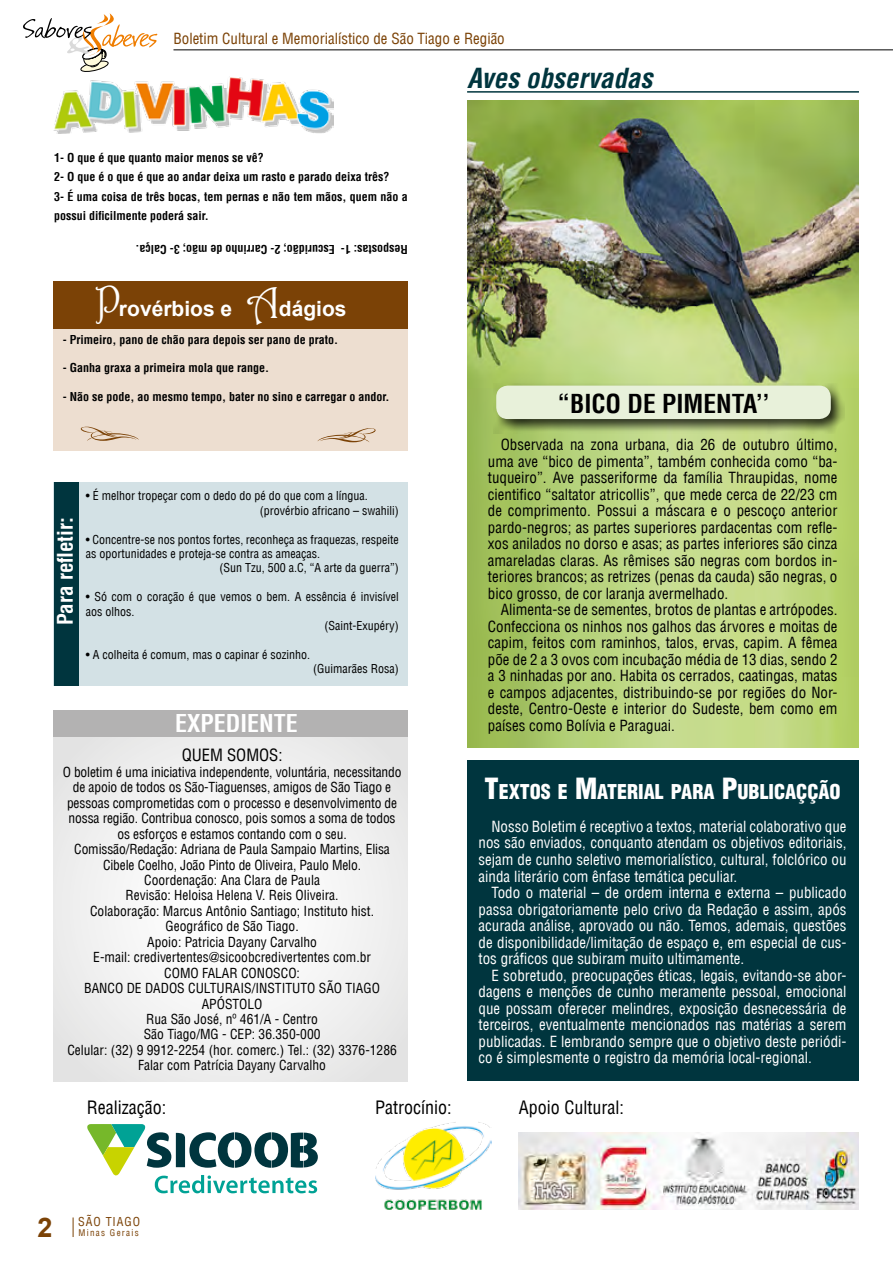
<style>
.page{position:relative;width:893px;height:1263px;background:#fff}
.page>*{position:absolute;margin:0;border:0;box-sizing:border-box;transform-origin:0 0}
.t1{font:45px "Harrington";color:#fff}
.t2{font:italic 700 condensed 27px "Helvetica LT";color:#00353e}
.t3{font:700 27px "Arial";color:#7b4206}
.t4{font:700 condensed 25.5px "Helvetica LT";color:#000}
.t5{font:700 condensed 24px "Helvetica LT";color:#fff}
.t6{font:700 21px "Arial";color:#fff}
.t7{font:700 condensed 21px "Helvetica LT";color:#fff}
.t8{font:900 condensed 19.95px "Helvetica LT";color:#fff}
.t9{font:condensed 18px "Helvetica LT";color:#000}
.t10{font:condensed 16.5px "Helvetica LT";color:#000}
.t11{font:condensed 15px/16.5px "Helvetica LT";color:#000;text-align:justify}
.t12{font:condensed 15px/16.5px "Helvetica LT";color:#fff;text-align:justify}
.t13{font:condensed 15px "Helvetica LT";color:#7b4206}
.t14{font:condensed 13.5px/15.5px "Helvetica LT";color:#000;text-align:center}
.t15{font:700 condensed 12px/19.5px "Helvetica LT";color:#000}
.t16{font:condensed 12px/14.4px "Helvetica LT";color:#000}
.t17{font:condensed 12px "Helvetica LT";letter-spacing:.08em;color:#7b4206}
.t18{font:condensed 9px "Helvetica LT";letter-spacing:.14em;color:#7b4206}
.s1{font-family:"Harrington";font-weight:400;font-size:45px}
.s2{font-size:28.5px}
</style>
<div class="page">
<svg style="left:23px;top:13px;width:134px;height:59px"></svg>
<hr style="left:173px;top:49px;width:720px;height:1px;background:#000">
<svg style="left:73px;top:1217px;width:1px;height:20px"></svg>
<div style="left:467px;top:760px;width:391px;height:320px;background:#00353e"></div>
<img style="left:467px;top:101px;width:392px;height:647px">
<div style="left:54px;top:731px;width:354px;height:350px;background:linear-gradient(to right,#f2f2f2,#f1f1f1)"></div>
<div style="left:494px;top:383px;width:351px;height:50px;background:#000;opacity:.75"></div>
<div style="left:496px;top:386px;width:335px;height:33px;background:#e8f1da;border-radius:12px"></div>
<img style="left:519px;top:1133px;width:340px;height:77px">
<img style="left:54px;top:77px;width:280px;height:57px">
<div style="left:54px;top:711px;width:354px;height:26px;background:#b3b2b2"></div>
<img style="left:375px;top:1122px;width:116px;height:88px">
<svg style="left:87px;top:1124px;width:231px;height:69px"></svg>
<div style="left:54px;top:286px;width:354px;height:165px;background:#edded0"></div>
<div style="left:54px;top:281px;width:354px;height:48px;background:#7b4206"></div>
<svg style="left:317px;top:428px;width:59px;height:14px"></svg>
<svg style="left:81px;top:427px;width:58px;height:14px"></svg>
<div style="left:54px;top:482px;width:354px;height:204px;background:#d3e1e5"></div>
<div style="left:54px;top:482px;width:25px;height:204px;background:#00353e"></div>
<hr style="left:467px;top:91px;width:392px;height:2px;background:#00353e">
<p class="t13" style="left:173px;top:29px;width:333px">Boletim Cultural e Memorialístico de São Tiago e Região</p>
<p class="t15" style="left:54px;top:147px;width:355px">1- O que é que quanto maior menos se vê?<br>2- O que é o que é que ao andar deixa um rasto e parado deixa três?<br>3- É uma coisa de três bocas, tem pernas e não tem mãos, quem não a possui dificilmente poderá sair.</p>
<p class="t15" style="left:408px;top:259px;width:274px;rotate:-180deg">Respostas: 1- Escuridão; 2- Carrinho de mão; 3- Calça.</p>
<h3 class="t6" style="left:95px;top:295px;width:139px"><span class="s1">P</span>rovérbios e</h3>
<h1 class="t1" style="left:247px;top:275px;width:35px">A</h1>
<p class="t15" style="left:63px;top:329px;width:277px">- Primeiro, pano de chão para depois ser pano de prato.</p>
<p class="t15" style="left:63px;top:358px;width:208px">- Ganha graxa a primeira mola que range.</p>
<p class="t15" style="left:63px;top:387px;width:328px">- Não se pode, ao mesmo tempo, bater no sino e carregar o andor.</p>
<h3 class="t6" style="left:279px;top:295px;width:69px">dágios</h3>
<h3 class="t7" style="left:52px;top:625px;width:109px;rotate:-90deg">Para refletir:</h3>
<p class="t16" style="left:260px;top:489px;width:140px;text-indent:-174px">• É melhor tropeçar com o dedo do pé do que com a língua. (provérbio africano – swahili)</p>
<p class="t16" style="left:86px;top:532px;width:314px">• Concentre-se nos pontos fortes, reconheça as fraquezas, respeite</p>
<p class="t16" style="left:86px;top:546px;width:236px">as oportunidades e proteja-se contra as ameaças.</p>
<p class="t16" style="left:219px;top:561px;width:181px">(Sun Tzu, 500 a.C, “A arte da guerra”)</p>
<p class="t16" style="left:86px;top:590px;width:314px">• Só com o coração é que vemos o bem. A essência é invisível</p>
<p class="t16" style="left:86px;top:604px;width:50px">aos olhos.</p>
<p class="t16" style="left:325px;top:618px;width:76px">(Saint-Exupéry)</p>
<p class="t16" style="left:86px;top:647px;width:226px">• A colheita é comum, mas o capinar é sozinho.</p>
<p class="t16" style="left:313px;top:662px;width:87px">(Guimarães Rosa)</p>
<h3 class="t5" style="left:175px;top:709px;width:124px">EXPEDIENTE</h3>
<p class="t10" style="left:182px;top:745px;width:102px">QUEM SOMOS:</p>
<p class="t14" style="left:63px;top:764px;width:340px">O boletim é uma iniciativa independente, voluntária, necessitando de apoio de todos os São-Tiaguenses, amigos de São Tiago e pessoas comprometidas com o processo e desenvolvimento de nossa região. Contribua conosco, pois somos a soma de todos os esforços e estamos contando com o seu.<br>Comissão/Redação: Adriana de Paula Sampaio Martins, Elisa Cibele Coelho, João Pinto de Oliveira, Paulo Melo.<br>Coordenação: Ana Clara de Paula<br>Revisão: Heloisa Helena V. Reis Oliveira.<br>Colaboração: Marcus Antônio Santiago; Instituto hist.<br>Geográfico de São Tiago.<br>Apoio: Patricia Dayany Carvalho<br>E-mail: credivertentes@sicoobcredivertentes com.br<br>COMO FALAR CONOSCO:<br>BANCO DE DADOS CULTURAIS/INSTITUTO SÃO TIAGO APÓSTOLO<br>Rua São José, nº 461/A - Centro<br>São Tiago/MG - CEP: 36.350-000<br>Celular: (32) 9 9912-2254 (hor. comerc.) Tel.: (32) 3376-1286<br>Falar com Patrícia Dayany Carvalho</p>
<h2 class="t2" style="left:467px;top:62px;width:187px">Aves observadas</h2>
<h3 class="t4" style="left:557px;top:387px;width:214px">“BICO DE PIMENTA’’</h3>
<p class="t11" style="left:488px;top:436px;width:351px;text-indent:13px">Observada na zona urbana, dia 26 de outubro último, uma ave “bico de pimenta”, também conhecida como “ba&shy;tuqueiro”. Ave passeriforme da família Thraupidas, nome cientifico “saltator atricollis”, que mede cerca de 22/23 cm de comprimento. Possui a máscara e o pescoço anterior pardo-negros; as partes superiores pardacentas com refle&shy;xos anilados no dorso e asas; as partes inferiores são cinza amareladas claras. As rêmises são negras com bordos in&shy;teriores brancos; as retrizes (penas da cauda) são negras, o bico grosso, de cor laranja avermelhado.</p>
<p class="t11" style="left:488px;top:601px;width:351px;text-indent:13px">Alimenta-se de sementes, brotos de plantas e artrópodes.<br>Confecciona os ninhos nos galhos das árvores e moitas de capim, feitos com raminhos, talos, ervas, capim. A fêmea põe de 2 a 3 ovos com incubação média de 13 dias, sendo 2 a 3 ninhadas por ano. Habita os cerrados, caatingas, matas e campos adjacentes, distribuindo-se por regiões do Nor&shy;deste, Centro-Oeste e interior do Sudeste, bem como em países como Bolívia e Paraguai.</p>
<h3 class="t8" style="left:484px;top:779px;width:358px"><span class="s2">T</span>EXTOS E <span class="s2">M</span>ATERIAL PARA <span class="s2">P</span>UBLICAÇÇÃO</h3>
<p class="t12" style="left:479px;top:818px;width:369px;text-indent:13px">Nosso Boletim é receptivo a textos, material colaborativo que nos são enviados, conquanto atendam os objetivos editoriais, sejam de cunho seletivo memorialístico, cultural, folclórico ou ainda literário com ênfase temática peculiar.</p>
<p class="t12" style="left:479px;top:884px;width:369px;text-indent:13px">Todo o material – de ordem interna e externa – publicado passa obrigatoriamente pelo crivo da Redação e assim, após acurada análise, aprovado ou não. Temos, ademais, questões de disponibilidade/limitação de espaço e, em especial de cus&shy;tos gráficos que subiram muito ultimamente.</p>
<p class="t12" style="left:479px;top:967px;width:369px;text-indent:13px">E sobretudo, preocupações éticas, legais, evitando-se abor&shy;dagens e menções de cunho meramente pessoal, emocional que possam oferecer melindres, exposição desnecessária de terceiros, eventualmente mencionados nas matérias a serem publicadas. E lembrando sempre que o objetivo deste periódi&shy;co é simplesmente o registro da memória local-regional.</p>
<p class="t9" style="left:87px;top:1096px;width:81px">Realização:</p>
<p class="t9" style="left:375px;top:1096px;width:78px">Patrocínio:</p>
<p class="t9" style="left:519px;top:1096px;width:106px">Apoio Cultural:</p>
<h2 class="t3" style="left:38px;top:1209px;width:17px">2</h2>
<p class="t17" style="left:78px;top:1214px;width:64px">SÃO TIAGO</p>
<p class="t18" style="left:79px;top:1227px;width:62px">Minas Gerais</p>
</div>
